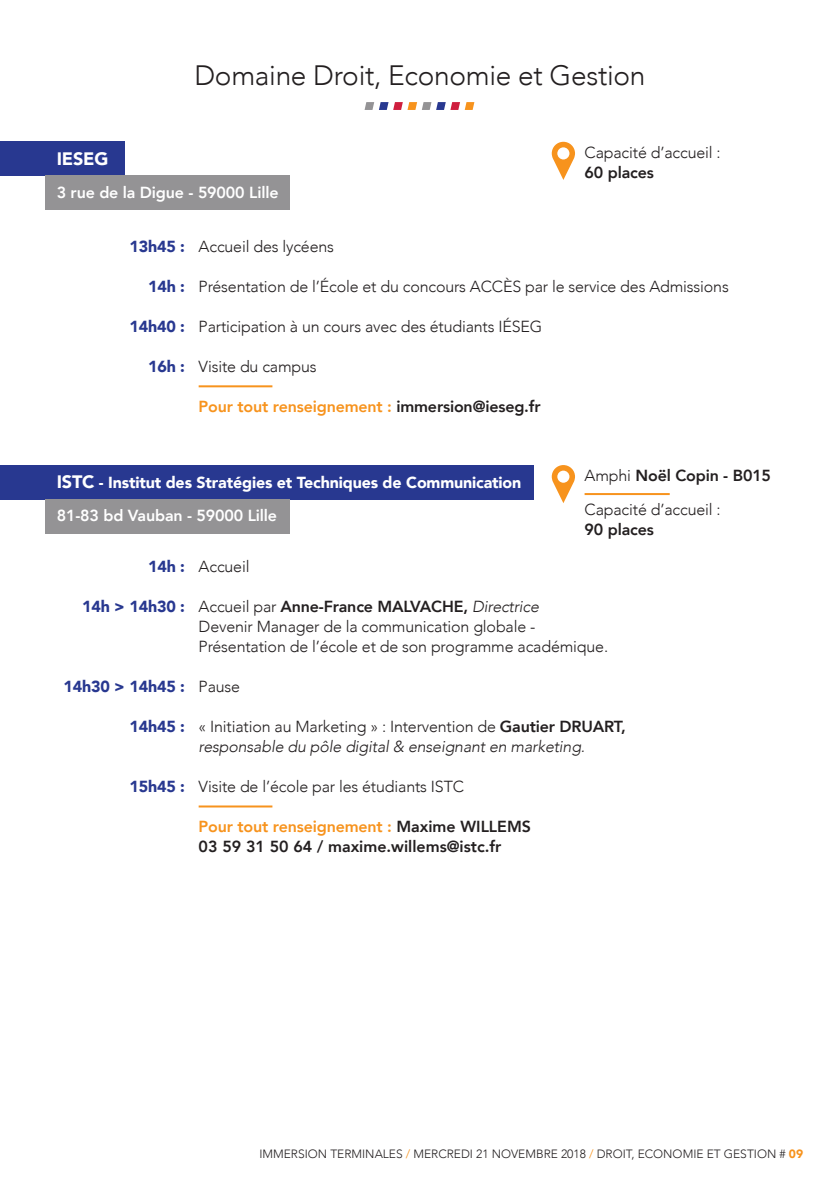
<style>
.page{position:relative;width:840px;height:1191px;background:#fff}
.page>*{position:absolute;margin:0;border:0;box-sizing:border-box;transform-origin:0 0}
.t1{font:300 28px "Avenir";letter-spacing:-.01em;color:#231f20}
.t2{font:900 18px "Avenir";letter-spacing:-.01em;color:#fff}
.t3{font:300 16px/20px "Avenir";letter-spacing:-.01em;color:#231f20}
.t4{font:italic 300 16px/20px "Avenir";letter-spacing:-.01em;color:#231f20}
.t5{font:800 16px/20px "Avenir";color:#231f20}
.t6{font:900 16px/33px "Avenir";letter-spacing:-.01em;color:#fff}
.t7{font:800 16px "Avenir";letter-spacing:-.01em;color:#f7931d}
.t8{font:800 16px "Avenir";letter-spacing:-.01em;color:#fff}
.t9{font:900 16px "Avenir";letter-spacing:-.01em;color:#283890}
.t10{font:300 12px "Avenir";color:#231f20}
.s1{font-weight:900;color:#283890}
.s2{color:#231f20}
.s3{font-size:18px}
.s4{font-weight:800}
.s5{font-style:italic}
.s6{font-weight:300;color:#231f20}
.s7{font-weight:900;font-style:normal;color:#283890}
.s8{font-style:normal}
.s9{font-weight:800;font-style:normal}
.s10{color:#f7931d}
.s11{font-weight:900;color:#f7931d}
</style>
<div class="page">
<hr style="left:198px;top:385px;width:74px;height:2px;background:#f7931d">
<hr style="left:198px;top:805px;width:74px;height:2px;background:#f7931d">
<svg style="left:364px;top:102px;width:110px;height:8px"></svg>
<div style="left:0;top:142px;width:125px;height:34px;background:#283890"></div>
<div style="left:45px;top:176px;width:244px;height:34px;background:#949395"></div>
<div style="left:0;top:465px;width:533px;height:34px;background:#283890"></div>
<div style="left:45px;top:499px;width:244px;height:34px;background:#949395"></div>
<svg style="left:551px;top:142px;width:23px;height:38px"></svg>
<svg style="left:551px;top:465px;width:23px;height:38px"></svg>
<hr style="left:584px;top:493px;width:85px;height:2px;background:#f7931d">
<h1 class="t1" style="left:194px;top:58px;width:452px">Domaine Droit, Economie et Gestion</h1>
<p class="t2" style="left:57px;top:143px;width:53px">IESEG</p>
<p class="t8" style="left:57px;top:178px;width:223px">3 rue de la Digue - 59000 Lille</p>
<p class="t3" style="left:584px;top:142px;width:137px">Capacité d’accueil :</p>
<p class="t5" style="left:584px;top:161px;width:71px">60 places</p>
<p class="t3" style="left:129px;top:236px;width:206px"><span class="s1">13h45 :</span> Accueil des lycéens</p>
<p class="t3" style="left:148px;top:276px;width:582px"><span class="s1">14h :</span> Présentation de l’École et du concours ACCÈS par le service des Admissions</p>
<p class="t3" style="left:129px;top:316px;width:414px"><span class="s1">14h40 :</span> Participation à un cours avec des étudiants IÉSEG</p>
<p class="t3" style="left:148px;top:356px;width:170px"><span class="s1">16h :</span> Visite du campus</p>
<p class="t7" style="left:198px;top:392px;width:343px">Pour tout renseignement : <span class="s2">immersion@ieseg.fr</span></p>
<p class="t6" style="left:57px;top:466px;width:466px"><span class="s3">ISTC</span> - Institut des Stratégies et Techniques de Communication<br><span class="s4">81-83 bd Vauban - 59000 Lille</span></p>
<p class="t3" style="left:584px;top:458px;width:188px;line-height:34px">Amphi <span class="s4">Noël Copin - B015<br></span>Capacité d’accueil :</p>
<p class="t5" style="left:584px;top:518px;width:71px">90 places</p>
<p class="t3" style="left:148px;top:556px;width:103px"><span class="s1">14h :</span> Accueil</p>
<p class="t3" style="left:198px;top:596px;width:411px;text-indent:-116px"><span class="s1">14h &gt; 14h30 :</span> Accueil par <span class="s4">Anne-France MALVACHE,</span> <span class="s5">Directrice<br></span>Devenir Manager de la communication globale -<br>Présentation de l’école et de son programme académique.</p>
<p class="t9" style="left:63px;top:672px;width:178px">14h30 &gt; 14h45 : <span class="s6">Pause</span></p>
<p class="t4" style="left:198px;top:716px;width:428px;text-indent:-69px"><span class="s7">14h45 :</span> <span class="s8">« Initiation au Marketing » : Intervention de</span> <span class="s9">Gautier DRUART, </span>responsable du pôle digital &amp; enseignant en marketing.</p>
<p class="t3" style="left:129px;top:776px;width:336px"><span class="s1">15h45 :</span> Visite de l’école par les étudiants ISTC</p>
<p class="t5" style="left:198px;top:815px;width:334px"><span class="s10">Pour tout renseignement :</span> Maxime WILLEMS<br>03 59 31 50 64 / maxime.willems@istc.fr</p>
<p class="t10" style="left:259px;top:1146px;width:545px">IMMERSION TERMINALES <span class="s10">/</span> MERCREDI 21 NOVEMBRE 2018 <span class="s10">/</span> DROIT, ECONOMIE ET GESTION # <span class="s11">09</span></p>
</div>
